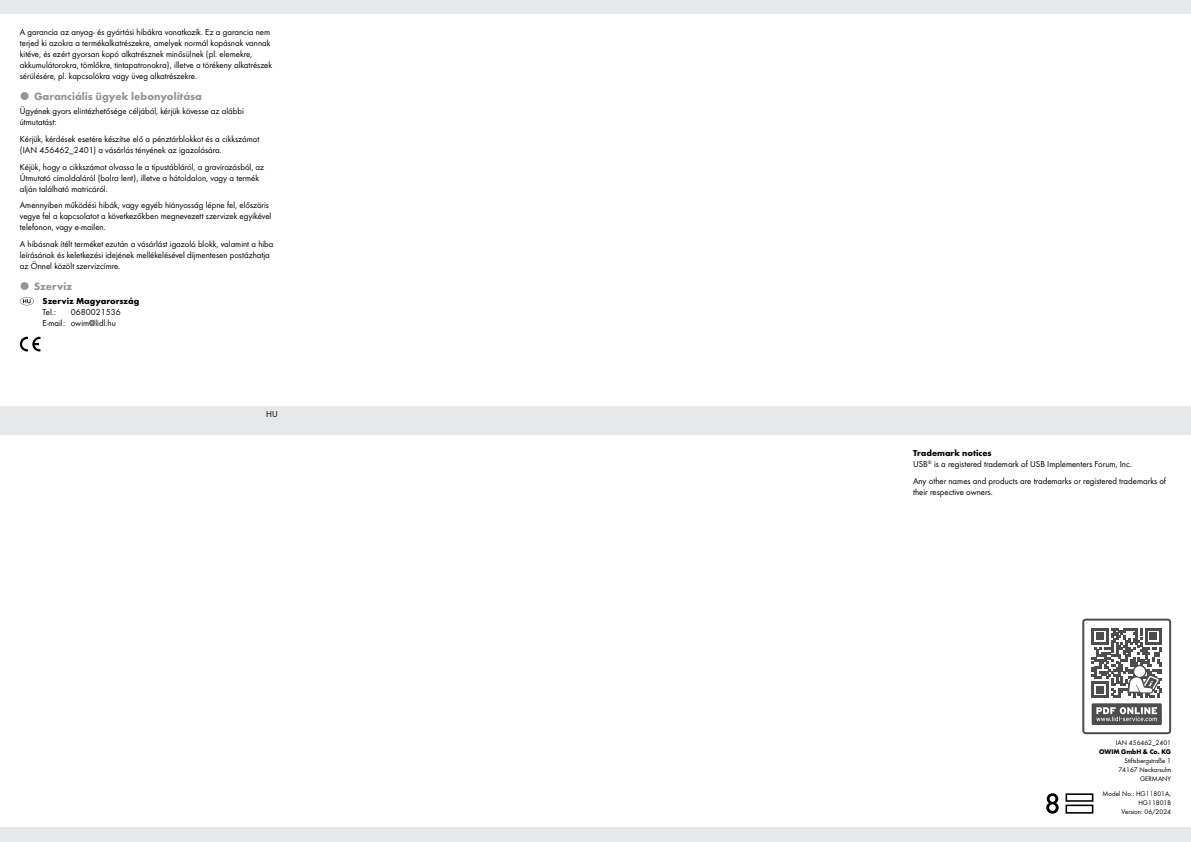
<style>
.page{position:relative;width:1191px;height:842px;background:#fff}
.page>*{position:absolute;margin:0;border:0;box-sizing:border-box;transform-origin:0 0}
.t1{font:700 11px "Futura";color:#939598}
.t2{font:9px/11px "Futura Boo";color:#000}
.t3{font:700 9px "Futura";color:#000}
.t4{font:7px/9px "Futura Boo";color:#000;text-align:right}
.t5{font:700 7px "Futura";letter-spacing:-.01em;color:#000}
</style>
<div class="page">
<div style="left:0;top:0;width:1191px;height:14px;background:#e6e7e8"></div>
<div style="left:0;top:407px;width:1191px;height:28px;background:#e6e7e8"></div>
<div style="left:0;top:828px;width:1191px;height:14px;background:#e6e7e8"></div>
<svg style="left:20px;top:297px;width:14px;height:8px"></svg>
<svg style="left:20px;top:337px;width:20px;height:14px"></svg>
<svg style="left:1082px;top:619px;width:89px;height:115px"></svg>
<svg style="left:1046px;top:793px;width:47px;height:21px"></svg>
<p class="t2" style="left:20px;top:26px;width:254px">A garancia az anyag- és gyártási hibákra vonatkozik. Ez a garancia nem terjed ki azokra a termékalkatrészekre, amelyek normál kopásnak vannak kitéve, és ezért gyorsan kopó alkatrésznek minősülnek (pl. elemekre, akkumulátorokra, tömlőkre, tintapatronokra), illetve a törékeny alkatrészek sérülésére, pl. kapcsolókra vagy üveg alkatrészekre.</p>
<p class="t1" style="left:34px;top:89px;width:169px">Garanciális ügyek lebonyolítása</p>
<p class="t2" style="left:20px;top:105px;width:226px">Ügyének gyors elintézhetősége céljából, kérjük kövesse az alábbi útmutatást:</p>
<p class="t2" style="left:20px;top:133px;width:241px">Kérjük, kérdések esetére készítse elő a pénztárblokkot és a cikkszámot (IAN 456462_2401) a vásárlás tényének az igazolására.</p>
<p class="t2" style="left:20px;top:161px;width:246px">Kéjük, hogy a cikkszámot olvassa le a típustábláról, a gravírozásból, az<br>Útmutató címoldaláról (balra lent), illetve a hátoldalon, vagy a termék alján található matricáról.</p>
<p class="t2" style="left:20px;top:199px;width:253px">Amennyiben működési hibák, vagy egyéb hiányosság lépne fel, előszöris vegye fel a kapcsolatot a következőkben megnevezett szervizek egyikével telefonon, vagy e-mailen.</p>
<p class="t2" style="left:20px;top:238px;width:255px">A hibásnak ítélt terméket ezután a vásárlást igazoló blokk, valamint a hiba leírásának és keletkezési idejének mellékelésével díjmentesen postázhatja az Önnel közölt szervizcímre.</p>
<p class="t1" style="left:34px;top:279px;width:40px">Szerviz</p>
<p class="t3" style="left:43px;top:295px;width:98px">Szerviz Magyarország</p>
<p class="t2" style="left:43px;top:306px;width:15px">Tel.:</p>
<p class="t2" style="left:43px;top:306px;width:80px;text-indent:28px">0680021536<br>E-mail: owim@lidl.hu</p>
<p class="t2" style="left:266px;top:408px;width:13px">HU</p>
<p class="t3" style="left:913px;top:446px;width:80px">Trademark notices</p>
<p class="t2" style="left:913px;top:455px;width:254px;line-height:16.7px">USB<sup>®</sup> is a registered trademark of USB Implementers Forum, Inc.<br>Any other names and products are trademarks or registered trademarks of</p>
<p class="t2" style="left:913px;top:486px;width:81px">their respective owners.</p>
<p class="t4" style="left:1116px;top:738px;width:57px">IAN 456462_2401</p>
<p class="t5" style="left:1099px;top:746px;width:74px">OWIM GmbH &amp; Co. KG</p>
<p class="t4" style="left:1118px;top:756px;width:54px">Stiftsbergstraße 1<br>74167 Neckarsulm<br>GERMANY</p>
<p class="t4" style="left:1102px;top:788px;width:70px">Model No.: HG11801A,<br>HG11801B<br>Version: 06/2024</p>
</div>
